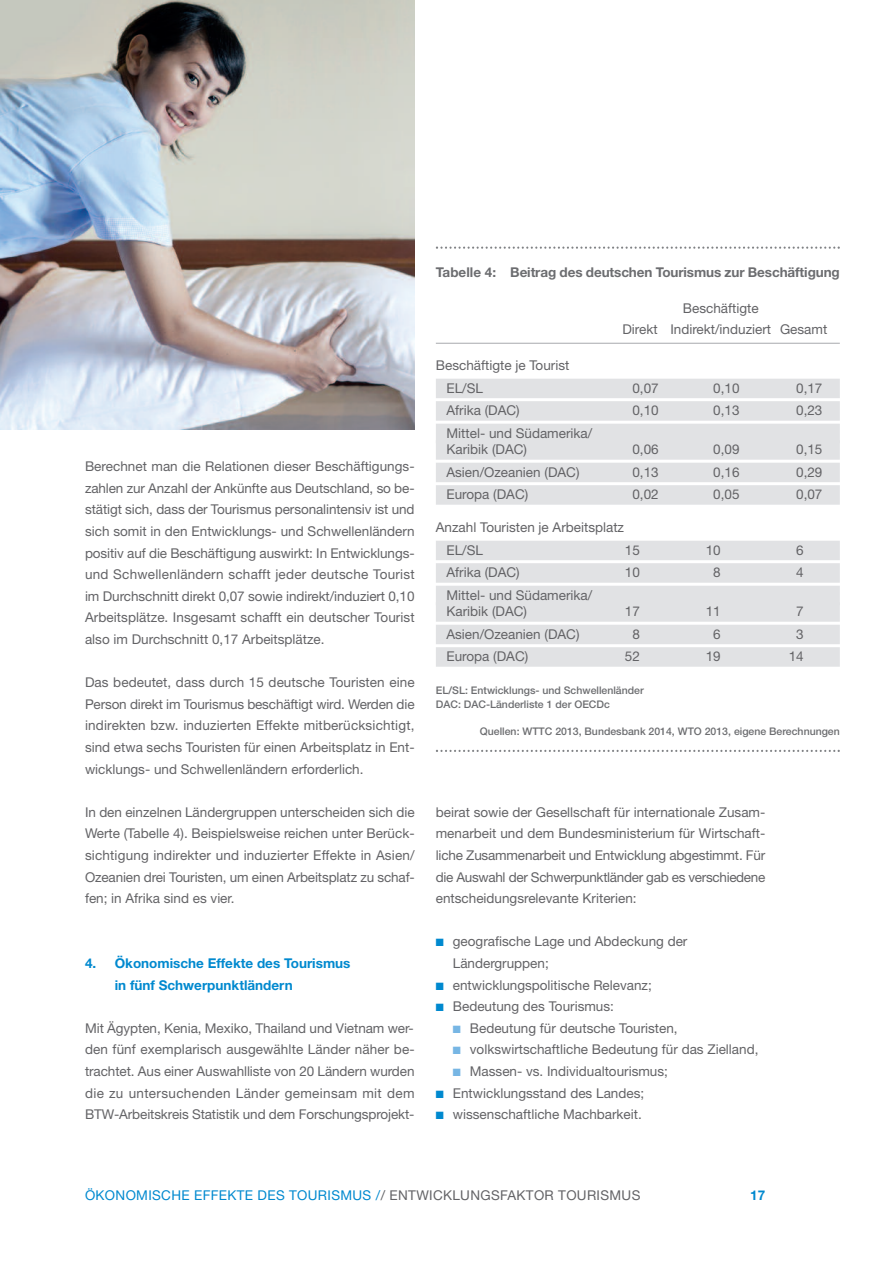
<style>
.page{position:relative;width:893px;height:1263px;background:#fff}
.page>*{position:absolute;margin:0;border:0;box-sizing:border-box;transform-origin:0 0}
.t1{font:13.5px/21.6px "Helvetica Neue LT Std";color:#636366}
.t2{font:13.5px "Helvetica Neue LT Std";letter-spacing:.025em;color:#0089cf}
.t3{font:700 13.5px/21.6px "Helvetica Neue LT Std";color:#0089cf}
.t4{font:700 13.5px "Helvetica Neue LT Std";letter-spacing:-.01em;color:#6c6d70}
.t5{font:500 10.5px/13.5px "Helvetica Neue LT Std";color:#6c6d70}
.s1{color:#0089cf}
.s2{color:#77b6e4}
.s3{color:#636366}
</style>
<div class="page">
<svg style="left:436px;top:246px;width:404px;height:3px"></svg>
<hr style="left:436px;top:343px;width:404px;height:1px;background:#a8a9ad">
<div style="left:436px;top:379px;width:404px;height:19px;background:#e1e2e4"></div>
<div style="left:436px;top:401px;width:404px;height:20px;background:#e1e2e4"></div>
<div style="left:436px;top:424px;width:404px;height:19px;background:#e1e2e4"></div>
<div style="left:436px;top:440px;width:404px;height:20px;background:#e1e2e4"></div>
<div style="left:436px;top:463px;width:404px;height:19px;background:#e1e2e4"></div>
<div style="left:436px;top:485px;width:404px;height:20px;background:#e1e2e4"></div>
<div style="left:436px;top:541px;width:404px;height:19px;background:#e1e2e4"></div>
<div style="left:436px;top:563px;width:404px;height:20px;background:#e1e2e4"></div>
<div style="left:436px;top:586px;width:404px;height:19px;background:#e1e2e4"></div>
<div style="left:436px;top:602px;width:404px;height:20px;background:#e1e2e4"></div>
<div style="left:436px;top:625px;width:404px;height:19px;background:#e1e2e4"></div>
<div style="left:436px;top:647px;width:404px;height:20px;background:#e1e2e4"></div>
<svg style="left:436px;top:750px;width:404px;height:2px"></svg>
<img style="left:0;top:0;width:415px;height:429px">
<p class="t4" style="left:436px;top:267px;width:405px">Tabelle 4: Beitrag des deutschen Tourismus zur Beschäftigung</p>
<p class="t1" style="left:622px;top:299px;width:206px;line-height:21px;text-indent:61px">Beschäftigte<br>Direkt Indirekt/induziert Gesamt</p>
<p class="t1" style="left:446px;top:356px;width:124px;line-height:22.5px;text-indent:-11px">Beschäftigte je Tourist<br>EL/SL</p>
<p class="t1" style="left:632px;top:379px;width:28px">0,07</p>
<p class="t1" style="left:713px;top:379px;width:28px">0,10</p>
<p class="t1" style="left:796px;top:379px;width:28px">0,17</p>
<p class="t1" style="left:85px;top:457px;width:331px;text-align:justify">Berechnet man die Relationen dieser Beschäftigungs&shy;zahlen zur Anzahl der Ankünfte aus Deutschland, so be&shy;stätigt sich, dass der Tourismus personalintensiv ist und sich somit in den Entwicklungs- und Schwellenländern positiv auf die Beschäftigung auswirkt: In Entwicklungs&shy;und Schwellenländern schafft jeder deutsche Tourist im Durchschnitt direkt 0,07 sowie indirekt/induziert 0,10<br>Arbeitsplätze. Insgesamt schafft ein deutscher Tourist also im Durchschnitt 0,17 Arbeitsplätze.</p>
<p class="t1" style="left:85px;top:673px;width:331px;text-align:justify">Das bedeutet, dass durch 15 deutsche Touristen eine Person direkt im Tourismus beschäftigt wird. Werden die indirekten bzw. induzierten Effekte mitberücksichtigt, sind etwa sechs Touristen für einen Arbeitsplatz in Ent&shy;wicklungs- und Schwellenländern erforderlich.</p>
<p class="t1" style="left:85px;top:802px;width:331px;text-align:justify">In den einzelnen Ländergruppen unterscheiden sich die Werte (Tabelle 4). Beispielsweise reichen unter Berück&shy;sichtigung indirekter und induzierter Effekte in Asien/ Ozeanien drei Touristen, um einen Arbeitsplatz zu schaf&shy;fen; in Afrika sind es vier.</p>
<p class="t3" style="left:115px;top:954px;width:237px;text-indent:-30px">4. Ökonomische Effekte des Tourismus in fünf Schwerpunktländern</p>
<p class="t1" style="left:85px;top:1018px;width:331px;text-align:justify">Mit Ägypten, Kenia, Mexiko, Thailand und Vietnam wer&shy;den fünf exemplarisch ausgewählte Länder näher be&shy;trachtet. Aus einer Auswahlliste von 20 Ländern wurden die zu untersuchenden Länder gemeinsam mit dem BTW-Arbeitskreis Statistik und dem Forschungsprojekt-</p>
<p class="t1" style="left:446px;top:401px;width:75px">Afrika (DAC)</p>
<p class="t1" style="left:632px;top:401px;width:28px">0,10</p>
<p class="t1" style="left:713px;top:401px;width:28px">0,13</p>
<p class="t1" style="left:796px;top:401px;width:28px">0,23</p>
<p class="t1" style="left:446px;top:426px;width:147px;line-height:16.5px">Mittel- und Südamerika/<br>Karibik (DAC)</p>
<p class="t1" style="left:632px;top:440px;width:28px">0,06</p>
<p class="t1" style="left:713px;top:440px;width:28px">0,09</p>
<p class="t1" style="left:796px;top:440px;width:28px">0,15</p>
<p class="t1" style="left:446px;top:463px;width:134px">Asien/Ozeanien (DAC)</p>
<p class="t1" style="left:632px;top:463px;width:28px">0,13</p>
<p class="t1" style="left:713px;top:463px;width:28px">0,16</p>
<p class="t1" style="left:796px;top:463px;width:28px">0,29</p>
<p class="t1" style="left:446px;top:485px;width:83px">Europa (DAC)</p>
<p class="t1" style="left:632px;top:485px;width:28px">0,02</p>
<p class="t1" style="left:713px;top:485px;width:28px">0,05</p>
<p class="t1" style="left:796px;top:485px;width:28px">0,07</p>
<p class="t1" style="left:446px;top:518px;width:179px;line-height:22.5px;text-indent:-11px">Anzahl Touristen je Arbeitsplatz<br>EL/SL</p>
<p class="t1" style="left:625px;top:541px;width:17px">15</p>
<p class="t1" style="left:706px;top:541px;width:17px">10</p>
<p class="t1" style="left:796px;top:541px;width:9px">6</p>
<p class="t1" style="left:446px;top:563px;width:75px">Afrika (DAC)</p>
<p class="t1" style="left:625px;top:563px;width:17px">10</p>
<p class="t1" style="left:713px;top:563px;width:9px">8</p>
<p class="t1" style="left:796px;top:563px;width:9px">4</p>
<p class="t1" style="left:446px;top:588px;width:147px;line-height:16.5px">Mittel- und Südamerika/<br>Karibik (DAC)</p>
<p class="t1" style="left:625px;top:602px;width:17px">17</p>
<p class="t1" style="left:706px;top:602px;width:17px">11</p>
<p class="t1" style="left:796px;top:602px;width:9px">7</p>
<p class="t1" style="left:446px;top:625px;width:134px">Asien/Ozeanien (DAC)</p>
<p class="t1" style="left:632px;top:625px;width:9px">8</p>
<p class="t1" style="left:713px;top:625px;width:9px">6</p>
<p class="t1" style="left:796px;top:625px;width:9px">3</p>
<p class="t1" style="left:446px;top:647px;width:83px">Europa (DAC)</p>
<p class="t1" style="left:625px;top:647px;width:17px">52</p>
<p class="t1" style="left:706px;top:647px;width:17px">19</p>
<p class="t1" style="left:789px;top:647px;width:17px">14</p>
<p class="t5" style="left:436px;top:685px;width:209px">EL/SL: Entwicklungs- und Schwellenländer<br>DAC: DAC-Länderliste 1 der OECDc</p>
<p class="t5" style="left:480px;top:725px;width:361px">Quellen: WTTC 2013, Bundesbank 2014, WTO 2013, eigene Berechnungen</p>
<p class="t1" style="left:436px;top:802px;width:331px;text-align:justify">beirat sowie der Gesellschaft für internationale Zusam&shy;menarbeit und dem Bundesministerium für Wirtschaft&shy;liche Zusammenarbeit und Entwicklung abgestimmt. Für die Auswahl der Schwerpunktländer gab es verschiedene entscheidungsrelevante Kriterien:</p>
<p class="t1" style="left:453px;top:932px;width:236px;text-indent:-17px"><span class="s1">■</span> geografische Lage und Abdeckung der<br>Ländergruppen;</p>
<p class="t1" style="left:436px;top:975px;width:217px"><span class="s1">■</span> entwicklungspolitische Relevanz;</p>
<p class="t1" style="left:436px;top:997px;width:180px"><span class="s1">■</span> Bedeutung des Tourismus:</p>
<p class="t1" style="left:453px;top:1018px;width:226px"><span class="s2">■</span> Bedeutung für deutsche Touristen,</p>
<p class="t1" style="left:453px;top:1040px;width:307px"><span class="s2">■</span> volkswirtschaftliche Bedeutung für das Zielland,</p>
<p class="t1" style="left:453px;top:1062px;width:217px"><span class="s2">■</span> Massen- vs. Individualtourismus;</p>
<p class="t1" style="left:436px;top:1083px;width:210px"><span class="s1">■</span> Entwicklungsstand des Landes;</p>
<p class="t1" style="left:436px;top:1105px;width:208px"><span class="s1">■</span> wissenschaftliche Machbarkeit.</p>
<p class="t2" style="left:85px;top:1191px;width:557px">ÖKONOMISCHE EFFEKTE DES TOURISMUS /<span class="s3">/ ENTWICKLUNGSFAKTOR TOURISMUS</span></p>
<p class="t3" style="left:750px;top:1186px;width:17px">17</p>
</div>
